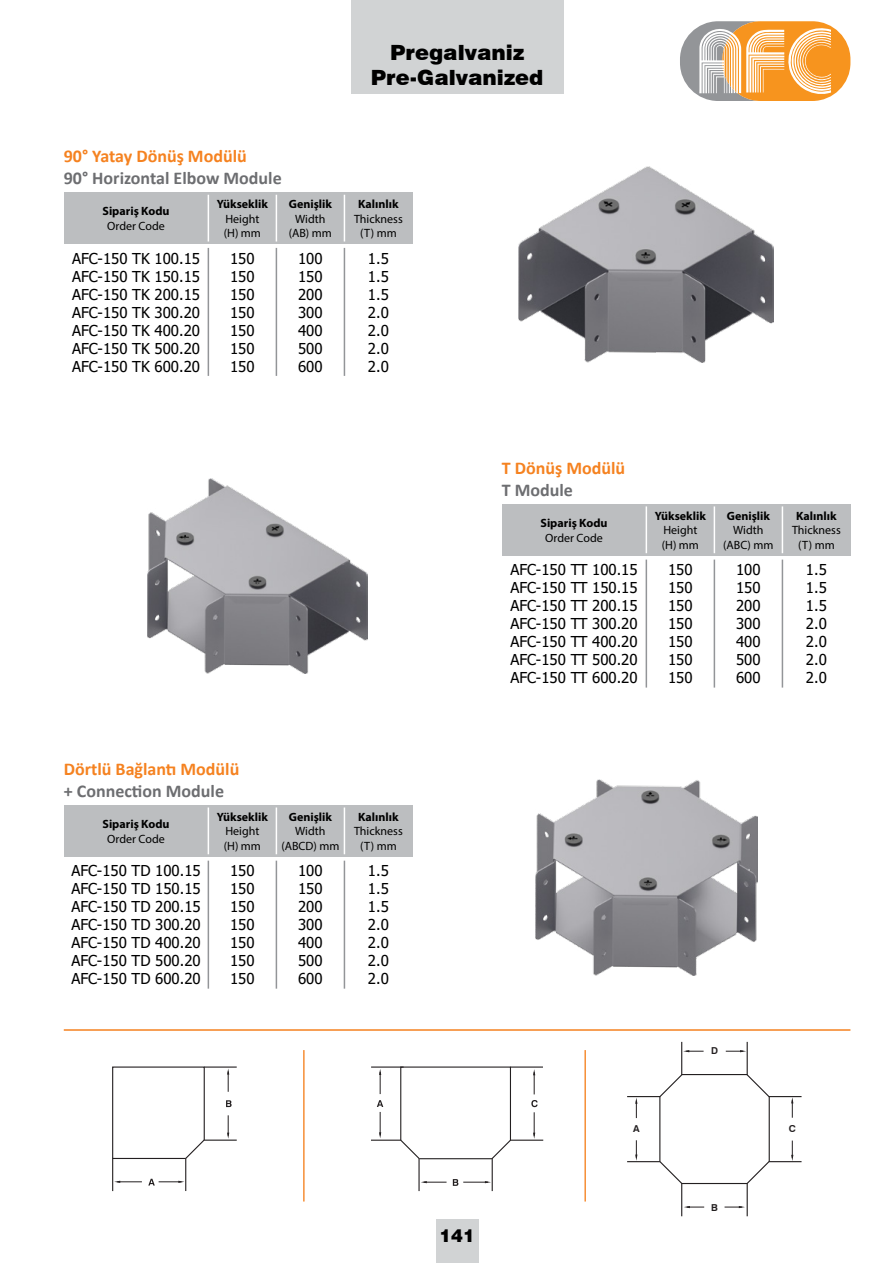
<style>
.page{position:relative;width:893px;height:1263px;background:#fff}
.page>*{position:absolute;margin:0;border:0;box-sizing:border-box;transform-origin:0 0}
.t1{font:900 21px/25.2px "Swiss 721 BT";color:#000;text-align:center}
.t2{font:700 18px "Calibri";color:#f58220}
.t3{font:700 18px "Calibri";color:#6d6e71}
.t4{font:900 18px "Swiss 721 BT";color:#000}
.t5{font:15px/18px "Tahoma";color:#000;text-align:justify}
.t6{font:12px/14.4px "Myriad Pro";color:#000;text-align:center}
.t7{font:700 12px "Myriad Pro";color:#000}
.t8{font:700 9.6px "Swiss 721 BT";color:#231f20}
</style>
<div class="page">
<div style="left:436px;top:1219px;width:42px;height:44px;background:#d1d3d4"></div>
<div style="left:722px;top:21px;width:128px;height:80px;background:#f7941e;border-radius:38px"></div>
<svg style="left:680px;top:21px;width:151px;height:80px"></svg>
<div style="left:351px;top:0;width:212px;height:94px;background:#d1d3d4"></div>
<div style="left:64px;top:193px;width:144px;height:51px;background:#bcbec0"></div>
<div style="left:208px;top:193px;width:68px;height:51px;background:#bcbec0"></div>
<div style="left:276px;top:193px;width:68px;height:51px;background:#bcbec0"></div>
<div style="left:344px;top:193px;width:68px;height:51px;background:#bcbec0"></div>
<hr style="left:208px;top:195px;width:1px;height:46px;background:#fff">
<hr style="left:208px;top:248px;width:1px;height:128px;background:#939598">
<hr style="left:276px;top:248px;width:1px;height:128px;background:#939598">
<hr style="left:344px;top:248px;width:1px;height:128px;background:#939598">
<hr style="left:276px;top:195px;width:1px;height:46px;background:#fff">
<hr style="left:344px;top:195px;width:1px;height:46px;background:#fff">
<div style="left:502px;top:504px;width:144px;height:51px;background:#bcbec0"></div>
<div style="left:646px;top:504px;width:68px;height:51px;background:#bcbec0"></div>
<div style="left:714px;top:504px;width:68px;height:51px;background:#bcbec0"></div>
<div style="left:782px;top:504px;width:68px;height:51px;background:#bcbec0"></div>
<hr style="left:646px;top:506px;width:1px;height:47px;background:#fff">
<hr style="left:646px;top:560px;width:1px;height:128px;background:#939598">
<hr style="left:714px;top:560px;width:1px;height:128px;background:#939598">
<hr style="left:782px;top:560px;width:1px;height:128px;background:#939598">
<hr style="left:714px;top:506px;width:1px;height:47px;background:#fff">
<hr style="left:782px;top:506px;width:1px;height:47px;background:#fff">
<div style="left:64px;top:805px;width:144px;height:51px;background:#bcbec0"></div>
<div style="left:208px;top:805px;width:68px;height:51px;background:#bcbec0"></div>
<div style="left:276px;top:805px;width:68px;height:51px;background:#bcbec0"></div>
<div style="left:344px;top:805px;width:68px;height:51px;background:#bcbec0"></div>
<hr style="left:208px;top:807px;width:1px;height:47px;background:#fff">
<hr style="left:208px;top:861px;width:1px;height:128px;background:#939598">
<hr style="left:276px;top:861px;width:1px;height:128px;background:#939598">
<hr style="left:344px;top:861px;width:1px;height:128px;background:#939598">
<hr style="left:276px;top:807px;width:1px;height:47px;background:#fff">
<hr style="left:344px;top:807px;width:1px;height:47px;background:#fff">
<hr style="left:64px;top:1029px;width:786px;height:2px;background:#f58220">
<svg style="left:112px;top:1066px;width:125px;height:126px"></svg>
<hr style="left:112px;top:1158px;width:1px;height:33px;background:#231f20">
<hr style="left:204px;top:1066px;width:33px;height:2px;background:#231f20">
<svg style="left:371px;top:1066px;width:173px;height:126px"></svg>
<hr style="left:371px;top:1066px;width:33px;height:2px;background:#231f20">
<hr style="left:510px;top:1066px;width:33px;height:2px;background:#231f20">
<svg style="left:627px;top:1140px;width:77px;height:77px"></svg>
<svg style="left:627px;top:1041px;width:77px;height:77px"></svg>
<svg style="left:724px;top:1140px;width:78px;height:77px"></svg>
<svg style="left:726px;top:1041px;width:76px;height:77px"></svg>
<hr style="left:659px;top:1096px;width:1px;height:65px;background:#231f20">
<hr style="left:682px;top:1074px;width:65px;height:1px;background:#231f20">
<hr style="left:769px;top:1097px;width:1px;height:65px;background:#231f20">
<hr style="left:682px;top:1183px;width:65px;height:1px;background:#231f20">
<hr style="left:303px;top:1050px;width:2px;height:151px;background:#f58220">
<hr style="left:584px;top:1050px;width:2px;height:151px;background:#f58220">
<img style="left:519px;top:167px;width:255px;height:195px">
<img style="left:147px;top:478px;width:221px;height:196px">
<img style="left:535px;top:779px;width:222px;height:196px">
<p class="t2" style="left:64px;top:144px;width:184px">90° Yatay Dönüş Modülü</p>
<p class="t3" style="left:64px;top:165px;width:219px">90° Horizontal Elbow Module</p>
<h1 class="t1" style="left:371px;top:40px;width:174px">Pregalvaniz<br>Pre-Galvanized</h1>
<p class="t7" style="left:217px;top:196px;width:53px">Yükseklik</p>
<p class="t6" style="left:224px;top:211px;width:39px;text-align:left">Height (H) mm</p>
<p class="t7" style="left:289px;top:196px;width:45px">Genişlik</p>
<p class="t6" style="left:289px;top:211px;width:45px">Width (AB) mm</p>
<p class="t7" style="left:358px;top:196px;width:42px">Kalınlık</p>
<p class="t6" style="left:354px;top:211px;width:50px">Thickness (T) mm</p>
<p class="t7" style="left:103px;top:204px;width:69px">Sipariş Kodu</p>
<p class="t6" style="left:107px;top:218px;width:59px">Order Code</p>
<p class="t5" style="left:72px;top:250px;width:129px">AFC-150 TK 100.15<br>AFC-150 TK 150.15<br>AFC-150 TK 200.15<br>AFC-150 TK 300.20<br>AFC-150 TK 400.20<br>AFC-150 TK 500.20<br>AFC-150 TK 600.20</p>
<p class="t5" style="left:230px;top:250px;width:26px">150<br>150<br>150<br>150<br>150<br>150<br>150</p>
<p class="t5" style="left:298px;top:250px;width:26px">100<br>150<br>200<br>300<br>400<br>500<br>600</p>
<p class="t5" style="left:368px;top:250px;width:22px">1.5<br>1.5<br>1.5<br>2.0<br>2.0<br>2.0<br>2.0</p>
<p class="t2" style="left:64px;top:756px;width:177px">Dörtlü Bağlantı Modülü</p>
<p class="t3" style="left:64px;top:778px;width:162px">+ Connection Module</p>
<p class="t7" style="left:217px;top:809px;width:53px">Yükseklik</p>
<p class="t6" style="left:224px;top:824px;width:39px;text-align:left">Height (H) mm</p>
<p class="t7" style="left:289px;top:809px;width:45px">Genişlik</p>
<p class="t6" style="left:281px;top:824px;width:59px">Width (ABCD) mm</p>
<p class="t7" style="left:358px;top:809px;width:42px">Kalınlık</p>
<p class="t6" style="left:354px;top:824px;width:50px">Thickness (T) mm</p>
<p class="t7" style="left:103px;top:816px;width:69px">Sipariş Kodu</p>
<p class="t6" style="left:107px;top:831px;width:59px">Order Code</p>
<p class="t5" style="left:71px;top:863px;width:131px">AFC-150 TD 100.15<br>AFC-150 TD 150.15<br>AFC-150 TD 200.15<br>AFC-150 TD 300.20<br>AFC-150 TD 400.20<br>AFC-150 TD 500.20<br>AFC-150 TD 600.20</p>
<p class="t5" style="left:230px;top:863px;width:26px">150<br>150<br>150<br>150<br>150<br>150<br>150</p>
<p class="t5" style="left:298px;top:863px;width:26px">100<br>150<br>200<br>300<br>400<br>500<br>600</p>
<p class="t5" style="left:368px;top:863px;width:22px">1.5<br>1.5<br>1.5<br>2.0<br>2.0<br>2.0<br>2.0</p>
<p class="t2" style="left:502px;top:455px;width:125px">T Dönüş Modülü</p>
<p class="t3" style="left:502px;top:477px;width:73px">T Module</p>
<p class="t7" style="left:655px;top:508px;width:53px">Yükseklik</p>
<p class="t6" style="left:662px;top:523px;width:39px;text-align:left">Height (H) mm</p>
<p class="t7" style="left:727px;top:508px;width:45px">Genişlik</p>
<p class="t6" style="left:723px;top:523px;width:52px">Width (ABC) mm</p>
<p class="t7" style="left:796px;top:508px;width:42px">Kalınlık</p>
<p class="t6" style="left:792px;top:523px;width:50px">Thickness (T) mm</p>
<p class="t7" style="left:541px;top:515px;width:69px">Sipariş Kodu</p>
<p class="t6" style="left:545px;top:530px;width:59px">Order Code</p>
<p class="t5" style="left:510px;top:562px;width:129px">AFC-150 TT 100.15<br>AFC-150 TT 150.15<br>AFC-150 TT 200.15<br>AFC-150 TT 300.20<br>AFC-150 TT 400.20<br>AFC-150 TT 500.20<br>AFC-150 TT 600.20</p>
<p class="t5" style="left:668px;top:562px;width:26px">150<br>150<br>150<br>150<br>150<br>150<br>150</p>
<p class="t5" style="left:736px;top:562px;width:26px">100<br>150<br>200<br>300<br>400<br>500<br>600</p>
<p class="t5" style="left:806px;top:562px;width:22px">1.5<br>1.5<br>1.5<br>2.0<br>2.0<br>2.0<br>2.0</p>
<p class="t4" style="left:439px;top:1224px;width:37px">141</p>
<p class="t8" style="left:711px;top:1045px;width:8px">D</p>
<p class="t8" style="left:633px;top:1123px;width:8px">A</p>
<p class="t8" style="left:789px;top:1123px;width:9px">C</p>
<p class="t8" style="left:711px;top:1201px;width:8px">B</p>
</div>
